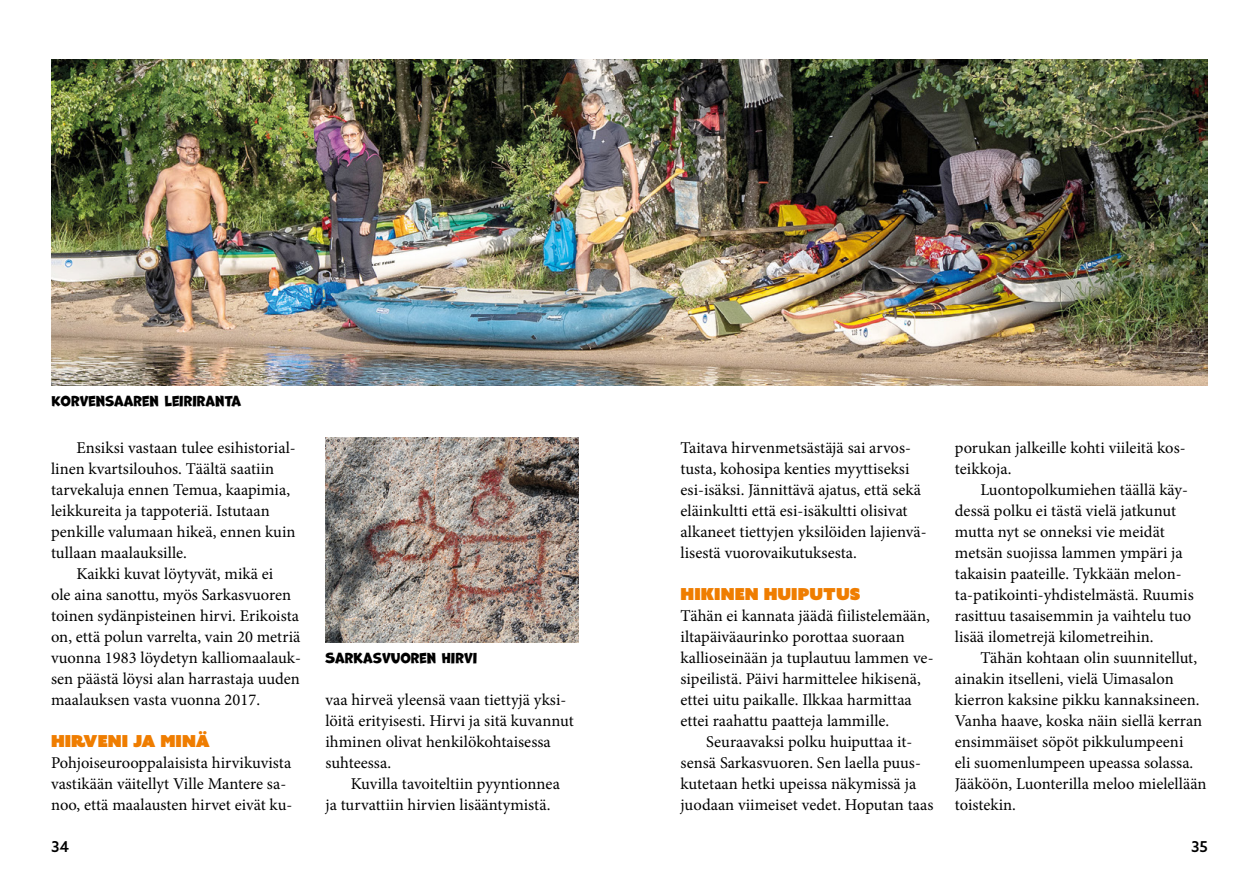
<style>
.page{position:relative;width:1259px;height:893px;background:#fff}
.page>*{position:absolute;margin:0;border:0;box-sizing:border-box;transform-origin:0 0}
.t1{font:16.5px/21px "Minion Pro";color:#000}
.t2{font:16.5px "Azo Sans Uber";letter-spacing:.005em;color:#ef7d00}
.t3{font:500 15px "Azo Sans";color:#000}
.t4{font:13.5px "Marvin";letter-spacing:.005em;color:#000}
</style>
<div class="page">
<img style="left:51px;top:60px;width:1156px;height:325px">
<img style="left:325px;top:438px;width:253px;height:204px">
<p class="t4" style="left:51px;top:393px;width:192px">KORVENSAAREN LEIRIRANTA</p>
<p class="t1" style="left:51px;top:437px;width:246px;text-indent:26px">Ensiksi vastaan tulee esihistorial&shy;linen kvartsilouhos. Täältä saatiin tarvekaluja ennen Temua, kaapimia, leikkureita ja tappoteriä. Istutaan penkille valumaan hikeä, ennen kuin tullaan maalauksille.</p>
<p class="t1" style="left:51px;top:563px;width:251px;text-indent:26px">Kaikki kuvat löytyvät, mikä ei<br>ole aina sanottu, myös Sarkasvuoren toinen sydänpisteinen hirvi. Erikoista on, että polun varrelta, vain 20 metriä vuonna 1983 löydetyn kalliomaalauk&shy;sen päästä löysi alan harrastaja uuden maalauksen vasta vuonna 2017.</p>
<p class="t2" style="left:51px;top:730px;width:160px">HIRVENI JA MINÄ</p>
<p class="t1" style="left:51px;top:752px;width:243px">Pohjoiseurooppalaisista hirvikuvista vastikään väitellyt Ville Mantere sa&shy;noo, että maalausten hirvet eivät ku-</p>
<p class="t4" style="left:325px;top:650px;width:153px">SARKASVUOREN HIRVI</p>
<p class="t1" style="left:325px;top:689px;width:250px">vaa hirveä yleensä vaan tiettyjä yksi&shy;löitä erityisesti. Hirvi ja sitä kuvannut ihminen olivat henkilökohtaisessa suhteessa.</p>
<p class="t1" style="left:325px;top:773px;width:236px;text-indent:26px">Kuvilla tavoiteltiin pyyntionnea ja turvattiin hirvien lisääntymistä.</p>
<p class="t1" style="left:680px;top:437px;width:248px">Taitava hirvenmetsästäjä sai arvos&shy;tusta, kohosipa kenties myyttiseksi esi-isäksi. Jännittävä ajatus, että sekä eläinkultti että esi-isäkultti olisivat alkaneet tiettyjen yksilöiden lajienvä&shy;lisestä vuorovaikutuksesta.</p>
<p class="t2" style="left:680px;top:583px;width:181px">HIKINEN HUIPUTUS</p>
<p class="t1" style="left:680px;top:605px;width:254px">Tähän ei kannata jäädä fiilistelemään, iltapäiväaurinko porottaa suoraan kallioseinään ja tuplautuu lammen ve&shy;sipeilistä. Päivi harmittelee hikisenä, ettei uitu paikalle. Ilkkaa harmittaa ettei raahattu paatteja lammille.</p>
<p class="t1" style="left:680px;top:731px;width:254px;text-indent:26px">Seuraavaksi polku huiputtaa it&shy;sensä Sarkasvuoren. Sen laella puus&shy;kutetaan hetki upeissa näkymissä ja juodaan viimeiset vedet. Hoputan taas</p>
<p class="t1" style="left:955px;top:437px;width:232px">porukan jalkeille kohti viileitä kos&shy;teikkoja.</p>
<p class="t1" style="left:955px;top:479px;width:240px;text-indent:26px">Luontopolkumiehen täällä käy&shy;dessä polku ei tästä vielä jatkunut mutta nyt se onneksi vie meidät metsän suojissa lammen ympäri ja takaisin paateille. Tykkään melon&shy;ta-patikointi-yhdistelmästä. Ruumis rasittuu tasaisemmin ja vaihtelu tuo lisää ilometrejä kilometreihin.</p>
<p class="t1" style="left:955px;top:648px;width:253px;text-indent:26px">Tähän kohtaan olin suunnitellut, ainakin itselleni, vielä Uimasalon kierron kaksine pikku kannaksineen.<br>Vanha haave, koska näin siellä kerran ensimmäiset söpöt pikkulumpeeni<br>eli suomenlumpeen upeassa solassa.<br>Jääköön, Luonterilla meloo mielellään toistekin.</p>
<p class="t3" style="left:51px;top:837px;width:20px">34</p>
<p class="t3" style="left:1191px;top:837px;width:18px">35</p>
</div>
